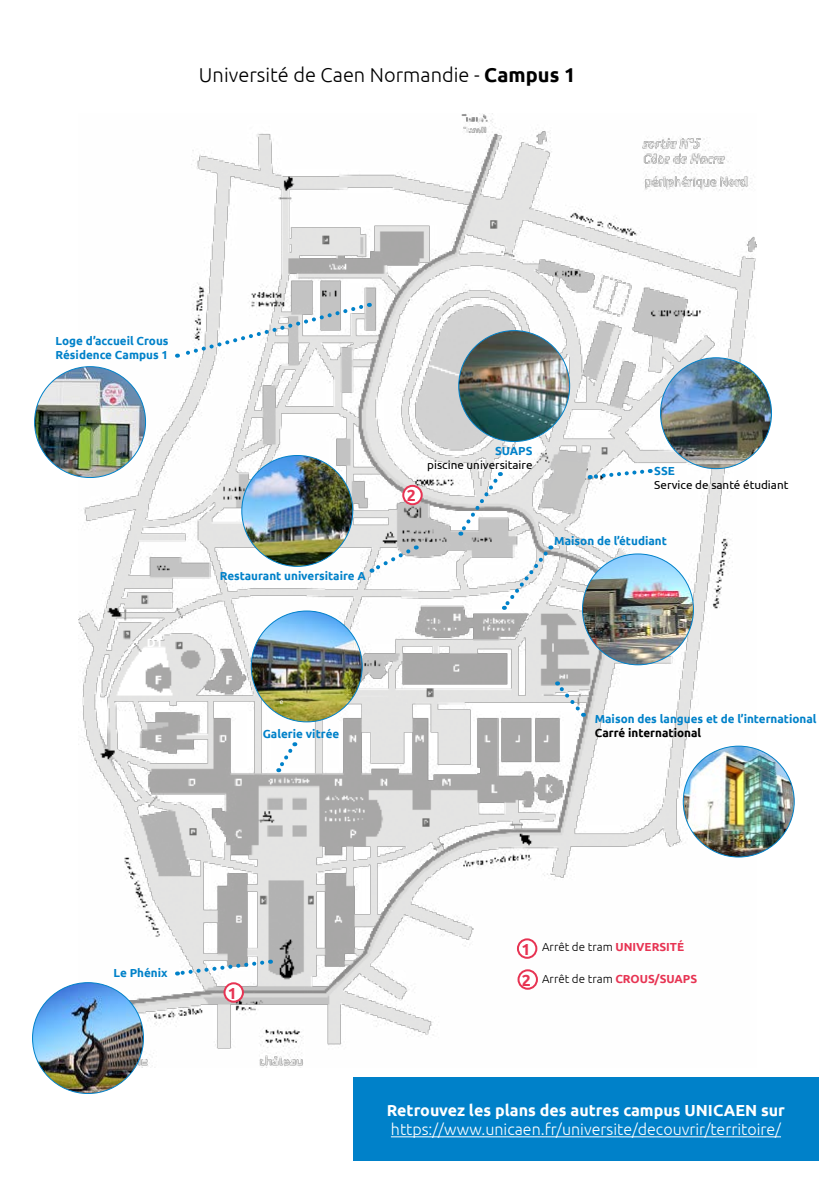
<style>
.page{position:relative;width:840px;height:1191px;background:#fff}
.page>*{position:absolute;margin:0;border:0;box-sizing:border-box;transform-origin:0 0}
.t1{font:300 20px "Ubuntu";color:#000}
.t2{font:300 16px "Ubuntu";color:#fff}
.t3{font:700 16px "Ubuntu";color:#fff}
.t4{font:700 16px/31px "Ubuntu";color:#e73453}
.t5{font:700 12px "Ubuntu";color:#fff}
.t6{font:700 11.6px/14px "Ubuntu";color:#0081c9}
.t7{font:300 11.6px "Ubuntu";color:#000}
.t8{font:11.6px "Ubuntu";color:#000}
.t9{font:700 11.6px "Ubuntu";color:#000}
.t10{font:7.2px "Myriad Pro";color:#fff}
.s1{font-weight:700}
.s2{font-weight:700;color:#e73453}
</style>
<div class="page">
<img style="left:79px;top:114px;width:677px;height:953px">
<svg style="left:553px;top:681px;width:30px;height:36px"></svg>
<svg style="left:176px;top:302px;width:193px;height:57px"></svg>
<svg style="left:176px;top:958px;width:95px;height:19px"></svg>
<svg style="left:500px;top:545px;width:51px;height:65px"></svg>
<svg style="left:369px;top:545px;width:47px;height:29px"></svg>
<img style="left:683px;top:746px;width:110px;height:111px;border-radius:55px">
<img style="left:582px;top:554px;width:111px;height:111px;border-radius:55px">
<img style="left:33px;top:982px;width:110px;height:111px;border-radius:55px">
<img style="left:35px;top:367px;width:110px;height:110px;border-radius:55px">
<img style="left:242px;top:455px;width:110px;height:111px;border-radius:55px">
<img style="left:251px;top:611px;width:111px;height:111px;border-radius:55px">
<svg style="left:274px;top:742px;width:22px;height:30px"></svg>
<div style="left:224px;top:983px;width:19px;height:18px;background:#fff;border-radius:50%"></div>
<div style="left:223px;top:982px;width:21px;height:20px;border:2px solid #e73453;border-radius:50%"></div>
<div style="left:517px;top:939px;width:19px;height:18px;background:#fff;border-radius:50%"></div>
<div style="left:516px;top:938px;width:21px;height:20px;border:2px solid #e73453;border-radius:50%"></div>
<div style="left:518px;top:970px;width:18px;height:18px;background:#fff;border-radius:50%"></div>
<div style="left:517px;top:969px;width:20px;height:20px;border:2px solid #e73453;border-radius:50%"></div>
<div style="left:403px;top:486px;width:18px;height:18px;background:#fff;border-radius:50%"></div>
<div style="left:402px;top:485px;width:20px;height:20px;border:2px solid #e73453;border-radius:50%"></div>
<img style="left:458px;top:331px;width:111px;height:110px;border-radius:55px">
<svg style="left:456px;top:472px;width:45px;height:64px"></svg>
<div style="left:353px;top:1077px;width:465px;height:84px;background:#0081c9"></div>
<hr style="left:390px;top:1136px;width:390px;height:1px;background:#fff">
<svg style="left:546px;top:460px;width:104px;height:41px"></svg>
<img style="left:660px;top:358px;width:111px;height:110px;border-radius:55px">
<h1 class="t1" style="left:199px;top:63px;width:378px">Université de Caen Normandie - <span class="s1">Campus 1</span></h1>
<p class="t6" style="left:56px;top:333px;width:114px">Loge d’accueil Crous<br>Résidence Campus 1</p>
<p class="t5" style="left:147px;top:636px;width:17px">D1</p>
<p class="t6" style="left:220px;top:569px;width:147px">Restaurant universitaire A</p>
<h2 class="t4" style="left:406px;top:480px;width:11px">2</h2>
<p class="t6" style="left:495px;top:444px;width:39px">SUAPS</p>
<p class="t8" style="left:427px;top:458px;width:107px">piscine universitaire</p>
<p class="t6" style="left:654px;top:464px;width:22px">SSE</p>
<p class="t8" style="left:654px;top:478px;width:135px">Service de santé étudiant</p>
<p class="t6" style="left:554px;top:533px;width:114px">Maison de l’étudiant</p>
<p class="t10" style="left:279px;top:697px;width:5px">e</p>
<p class="t6" style="left:262px;top:726px;width:78px">Galerie vitrée</p>
<p class="t6" style="left:594px;top:711px;width:223px">Maison des langues et de l’international</p>
<p class="t9" style="left:594px;top:725px;width:108px">Carré international</p>
<p class="t6" style="left:113px;top:966px;width:56px">Le Phénix</p>
<h2 class="t4" style="left:228px;top:977px;width:11px">1</h2>
<h2 class="t4" style="left:521px;top:933px;width:11px">1<br>2</h2>
<p class="t7" style="left:542px;top:940px;width:143px">Arrêt de tram <span class="s2">UNIVERSITÉ</span></p>
<p class="t7" style="left:542px;top:971px;width:156px">Arrêt de tram <span class="s2">CROUS/SUAPS</span></p>
<h2 class="t3" style="left:387px;top:1100px;width:399px">Retrouvez les plans des autres campus UNICAEN sur</h2>
<h2 class="t2" style="left:390px;top:1119px;width:391px">https://www.unicaen.fr/universite/decouvrir/territoire/</h2>
</div>
